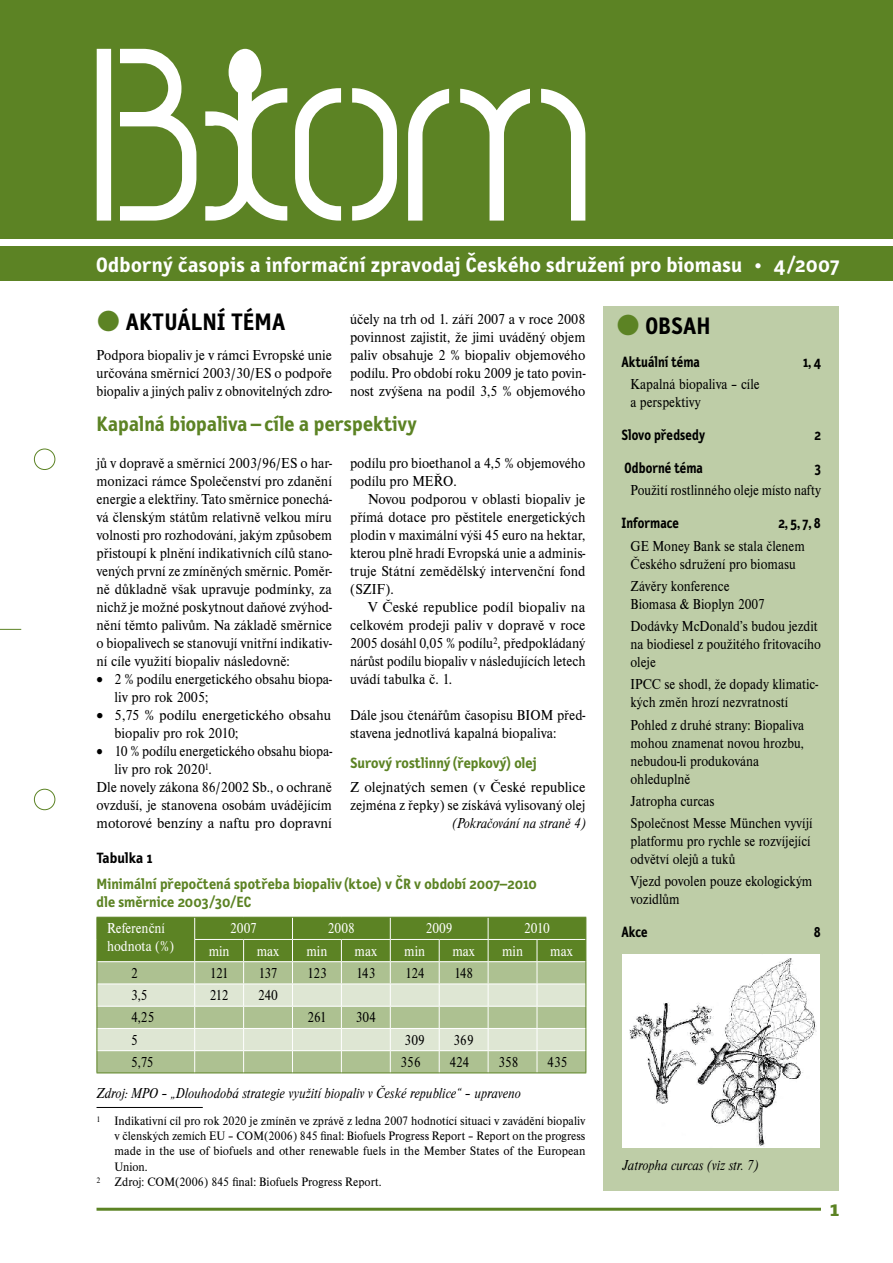
<style>
.page{position:relative;width:893px;height:1263px;background:#fff}
.page>*{position:absolute;margin:0;border:0;box-sizing:border-box;transform-origin:0 0}
.t1{font:700 24px "Letter Gothic Text CE";color:#000}
.t2{font:700 21px "Letter Gothic Text CE";letter-spacing:.01em;color:#fff;scale:1.05 1}
.t3{font:700 21px "Letter Gothic Text CE";color:#5c8324}
.t4{font:15px/18px "Nimbus Roman DOT";color:#000;text-align:justify;scale:.95 1}
.t5{font:15px/18px "Nimbus Roman DOT";color:#000;scale:.9 1}
.t6{font:15px/18px "Nimbus Roman DOT";color:#000}
.t7{font:15px/18px "Nimbus Roman DOT";color:#000;text-align:justify;scale:.96 1}
.t8{font:italic 15px "Nimbus Roman DOT";color:#000;scale:.9 1}
.t9{font:700 15px/18px "Letter Gothic Text CE";color:#5c8324}
.t10{font:700 15px "Letter Gothic Text CE";color:#000;scale:.9 1}
.t11{font:15px/18px "Nimbus Roman DOT";color:#fff;scale:.9 1}
.t12{font:15px/18px "Nimbus Roman DOT";color:#000;scale:.94 1}
.t13{font:15px "Nimbus Roman DOT";color:#000;scale:.92 1}
.t14{font:700 15px "Letter Gothic Text CE";color:#000}
.t15{font:12.75px "Nimbus Roman DOT";color:#000;scale:.95 1}
.t16{font:12.75px "Nimbus Roman DOT";color:#000}
.s1{font-family:"Nimbus Roman DOT";font-weight:400;font-size:36px;color:#5c8324}
</style>
<div class="page">
<hr style="left:97px;top:1208px;width:724px;height:3px;background:#5c8324">
<div style="left:34px;top:449px;width:21px;height:21px;border:1px solid #5c8324;border-radius:50%"></div>
<div style="left:34px;top:789px;width:21px;height:21px;border:1px solid #5c8324;border-radius:50%"></div>
<svg style="left:0;top:629px;width:21px;height:1px"></svg>
<div style="left:0;top:0;width:893px;height:238px;background:#5c8324"></div>
<div style="left:0;top:247px;width:893px;height:34px;background:#5c8324"></div>
<svg style="left:97px;top:49px;width:488px;height:172px"></svg>
<div style="left:603px;top:306px;width:236px;height:885px;background:#becda7"></div>
<svg style="left:97px;top:917px;width:489px;height:155px;background:#a7bc8a"></svg>
<hr style="left:97px;top:1072px;width:98px;height:1px;background:#5c8324">
<hr style="left:195px;top:1072px;width:49px;height:1px;background:#5c8324">
<hr style="left:244px;top:1072px;width:48px;height:1px;background:#5c8324">
<hr style="left:292px;top:1072px;width:49px;height:1px;background:#5c8324">
<hr style="left:341px;top:1072px;width:49px;height:1px;background:#5c8324">
<hr style="left:390px;top:1072px;width:49px;height:1px;background:#5c8324">
<hr style="left:439px;top:1072px;width:49px;height:1px;background:#5c8324">
<hr style="left:488px;top:1072px;width:49px;height:1px;background:#5c8324">
<hr style="left:537px;top:1072px;width:49px;height:1px;background:#5c8324">
<hr style="left:97px;top:1107px;width:106px;height:1px;background:#000">
<img style="left:622px;top:954px;width:198px;height:193px">
<h2 class="t2" style="left:96px;top:251px;width:709px">Odborný časopis a informační zpravodaj Českého sdružení pro biomasu • 4/2007</h2>
<h1 class="t1" style="left:97px;top:306px;width:188px"><span class="s1">●</span> Aktuální téma</h1>
<p class="t4" style="left:97px;top:346px;width:249px">Podpora biopaliv je v rámci Evropské unie určována směrnicí 2003/30/ES o podpoře biopaliv a jiných paliv z obnovitelných zdro-</p>
<p class="t4" style="left:350px;top:310px;width:249px">účely na trh od 1. září 2007 a v roce 2008 povinnost zajistit, že jimi uváděný objem paliv obsahuje 2 % biopaliv objemového podílu. Pro období roku 2009 je tato povin&shy;nost zvýšena na podíl 3,5 % objemového</p>
<h1 class="t1" style="left:616px;top:311px;width:96px"><span class="s1">●</span> Obsah</h1>
<p class="t10" style="left:621px;top:352px;width:89px">Aktuální téma</p>
<p class="t10" style="left:803px;top:352px;width:21px">1, 4</p>
<p class="t5" style="left:630px;top:376px;width:145px">Kapalná biopaliva – cíle a perspektivy</p>
<p class="t10" style="left:621px;top:425px;width:95px">Slovo předsedy</p>
<p class="t10" style="left:814px;top:425px;width:9px">2</p>
<p class="t10" style="left:624px;top:458px;width:89px">Odborné téma</p>
<p class="t10" style="left:815px;top:458px;width:8px">3</p>
<p class="t5" style="left:630px;top:482px;width:213px">Použití rostlinného oleje místo nafty</p>
<p class="t10" style="left:621px;top:513px;width:66px">Informace</p>
<p class="t10" style="left:778px;top:513px;width:49px">2, 5, 7, 8</p>
<p class="t5" style="left:630px;top:537px;width:195px">GE Money Bank se stala členem<br>Českého sdružení pro biomasu</p>
<p class="t5" style="left:630px;top:577px;width:151px">Závěry konference<br>Biomasa &amp; Bioplyn 2007</p>
<p class="t5" style="left:630px;top:617px;width:213px">Dodávky McDonald’s budou jezdit na biodiesel z použitého fritovacího oleje</p>
<p class="t5" style="left:630px;top:676px;width:210px">IPCC se shodl, že dopady klimatic&shy;kých změn hrozí nezvratností</p>
<p class="t5" style="left:630px;top:716px;width:194px">Pohled z druhé strany: Biopaliva mohou znamenat novou hrozbu, nebudou-li produkována ohleduplně</p>
<p class="t5" style="left:630px;top:790px;width:204px;line-height:22.2px">Jatropha curcas<br>Společnost Messe München vyvíjí</p>
<p class="t5" style="left:630px;top:832px;width:202px">platformu pro rychle se rozvíjející odvětví olejů a tuků</p>
<p class="t5" style="left:630px;top:873px;width:204px">Vjezd povolen pouze ekologickým vozidlům</p>
<p class="t10" style="left:621px;top:922px;width:31px">Akce</p>
<p class="t10" style="left:814px;top:922px;width:9px">8</p>
<h2 class="t3" style="left:97px;top:411px;width:323px">Kapalná biopaliva – cíle a perspektivy</h2>
<p class="t4" style="left:97px;top:454px;width:249px">jů v dopravě a směrnicí 2003/96/ES o har&shy;monizaci rámce Společenství pro zdanění energie a elektřiny. Tato směrnice ponechá&shy;vá členským státům relativně velkou míru volnosti pro rozhodování, jakým způsobem přistoupí k plnění indikativních cílů stano&shy;vených první ze zmíněných směrnic. Poměr&shy;ně důkladně však upravuje podmínky, za nichž je možné poskytnout daňové zvýhod&shy;nění těmto palivům. Na základě směrnice o biopalivech se stanovují vnitřní indikativ&shy;ní cíle využití biopaliv následovně:</p>
<p class="t12" style="left:115px;top:670px;width:233px;text-indent:-18px">• 2 % podílu energetického obsahu biopa&shy;liv pro rok 2005;</p>
<p class="t6" style="left:115px;top:706px;width:218px;text-indent:-18px">• 5,75 % podílu energetického obsahu biopaliv pro rok 2010;</p>
<p class="t13" style="left:97px;top:743px;width:258px">• 10 % podílu energetického obsahu biopa-</p>
<p class="t4" style="left:115px;top:760px;width:104px">liv pro rok 2020<sup>1</sup>.</p>
<p class="t4" style="left:97px;top:778px;width:249px">Dle novely zákona 86/2002 Sb., o ochraně</p>
<p class="t4" style="left:97px;top:796px;width:249px">ovzduší, je stanovena osobám uvádějícím</p>
<p class="t6" style="left:97px;top:814px;width:237px">motorové benzíny a naftu pro dopravní</p>
<p class="t4" style="left:350px;top:454px;width:249px">podílu pro bioethanol a 4,5 % objemového podílu pro MEŘO.</p>
<p class="t7" style="left:350px;top:490px;width:247px;text-indent:18px">Novou podporou v oblasti biopaliv je přímá dotace pro pěstitele energetických plodin v maximální výši 45 euro na hektar, kterou plně hradí Evropská unie a adminis&shy;truje Státní zemědělský intervenční fond (SZIF).</p>
<p class="t6" style="left:350px;top:598px;width:237px;text-align:justify;text-indent:18px">V České republice podíl biopaliv na celkovém prodeji paliv v dopravě v roce 2005 dosáhl 0,05 % podílu<sup>2</sup>, předpokládaný nárůst podílu biopaliv v následujících letech uvádí tabulka č. 1.</p>
<p class="t4" style="left:350px;top:706px;width:249px">Dále jsou čtenářům časopisu BIOM před&shy;stavena jednotlivá kapalná biopaliva:</p>
<p class="t9" style="left:350px;top:753px;width:188px">Surový rostlinný (řepkový) olej</p>
<p class="t6" style="left:350px;top:778px;width:237px">Z olejnatých semen (v České republice zejména z řepky) se získává vylisovaný olej</p>
<p class="t8" style="left:452px;top:815px;width:149px">(Pokračování na straně 4)</p>
<p class="t14" style="left:97px;top:848px;width:56px">Tabulka 1</p>
<p class="t9" style="left:97px;top:874px;width:442px">Minimální přepočtená spotřeba biopaliv (ktoe) v ČR v období 2007–2010 dle směrnice 2003/30/EC</p>
<p class="t11" style="left:107px;top:920px;width:76px">Referenční hodnota (%)</p>
<p class="t11" style="left:230px;top:920px;width:31px">2007</p>
<p class="t11" style="left:328px;top:920px;width:31px">2008</p>
<p class="t11" style="left:426px;top:920px;width:31px">2009</p>
<p class="t11" style="left:524px;top:920px;width:30px">2010</p>
<p class="t11" style="left:209px;top:942px;width:25px">min</p>
<p class="t11" style="left:257px;top:942px;width:26px">max</p>
<p class="t11" style="left:306px;top:942px;width:25px">min</p>
<p class="t11" style="left:355px;top:942px;width:26px">max</p>
<p class="t11" style="left:404px;top:942px;width:25px">min</p>
<p class="t11" style="left:452px;top:942px;width:26px">max</p>
<p class="t11" style="left:502px;top:942px;width:25px">min</p>
<p class="t11" style="left:550px;top:942px;width:26px">max</p>
<p class="t5" style="left:131px;top:964px;width:9px">2</p>
<p class="t5" style="left:210px;top:964px;width:22px">121</p>
<p class="t5" style="left:258px;top:964px;width:23px">137</p>
<p class="t5" style="left:307px;top:964px;width:23px">123</p>
<p class="t5" style="left:356px;top:964px;width:23px">143</p>
<p class="t5" style="left:405px;top:964px;width:23px">124</p>
<p class="t5" style="left:454px;top:964px;width:23px">148</p>
<p class="t5" style="left:131px;top:986px;width:20px">3,5</p>
<p class="t5" style="left:210px;top:986px;width:22px">212</p>
<p class="t5" style="left:258px;top:986px;width:24px">240</p>
<p class="t5" style="left:131px;top:1009px;width:27px">4,25</p>
<p class="t5" style="left:307px;top:1009px;width:23px">261</p>
<p class="t5" style="left:356px;top:1009px;width:24px">304</p>
<p class="t5" style="left:131px;top:1031px;width:9px">5</p>
<p class="t5" style="left:405px;top:1031px;width:24px">309</p>
<p class="t5" style="left:454px;top:1031px;width:24px">369</p>
<p class="t5" style="left:131px;top:1053px;width:27px">5,75</p>
<p class="t5" style="left:401px;top:1053px;width:24px">356</p>
<p class="t5" style="left:449px;top:1053px;width:24px">424</p>
<p class="t5" style="left:498px;top:1053px;width:24px">358</p>
<p class="t5" style="left:547px;top:1053px;width:24px">435</p>
<p class="t8" style="left:97px;top:1085px;width:473px">Zdroj: MPO – „Dlouhodobá strategie využití biopaliv v České republice“ – upraveno</p>
<p class="t15" style="left:97px;top:1113px;width:516px"><sup>1</sup> Indikativní cíl pro rok 2020 je zmíněn ve zprávě z ledna 2007 hodnotící situaci v zavádění biopaliv</p>
<p class="t15" style="left:115px;top:1129px;width:497px">v členských zemích EU – COM(2006) 845 final: Biofuels Progress Report – Report on the progress</p>
<p class="t16" style="left:115px;top:1144px;width:473px">made in the use of biofuels and other renewable fuels in the Member States of the European</p>
<p class="t15" style="left:115px;top:1159px;width:36px">Union- .</p>
<p class="t15" style="left:97px;top:1175px;width:302px"><sup>2</sup> Zdroj: COM(2006) 845 final: Biofuels Progress Report.</p>
<p class="t8" style="left:622px;top:1157px;width:152px">Jatropha curcas (viz str. 7)</p>
</div>
